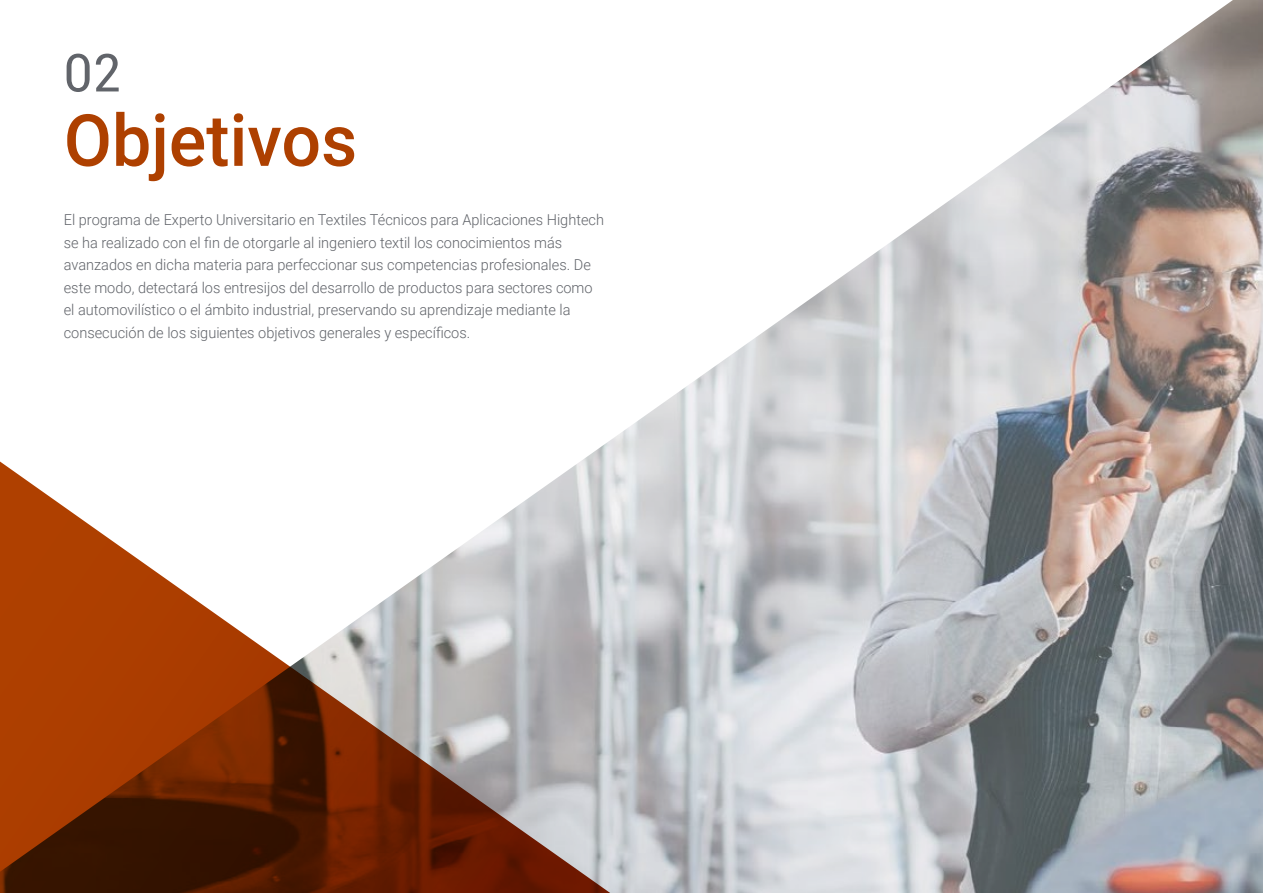
<style>
.page{position:relative;width:1263px;height:893px;background:#fff}
.page>*{position:absolute;margin:0;border:0;box-sizing:border-box;transform-origin:0 0}
.t1{font:500 72px "Roboto";color:#ae4000}
.t2{font:52.5px "Roboto";color:#61646a}
.t3{font:300 15px/22.5px "Roboto";color:#61646a}
</style>
<div class="page">
<img style="left:602px;top:0;width:661px;height:893px">
<svg style="left:0;top:446px;width:640px;height:447px"></svg>
<h2 class="t2" style="left:64px;top:36px;width:59px">02</h2>
<h1 class="t1" style="left:64px;top:90px;width:295px">Objetivos</h1>
<p class="t3" style="left:64px;top:208px;width:542px">El programa de Experto Universitario en Textiles Técnicos para Aplicaciones Hightech se ha realizado con el fin de otorgarle al ingeniero textil los conocimientos más avanzados en dicha materia para perfeccionar sus competencias profesionales. De este modo, detectará los entresijos del desarrollo de productos para sectores como el automovilístico o el ámbito industrial, preservando su aprendizaje mediante la consecución de los siguientes objetivos generales y específicos.</p>
</div>
